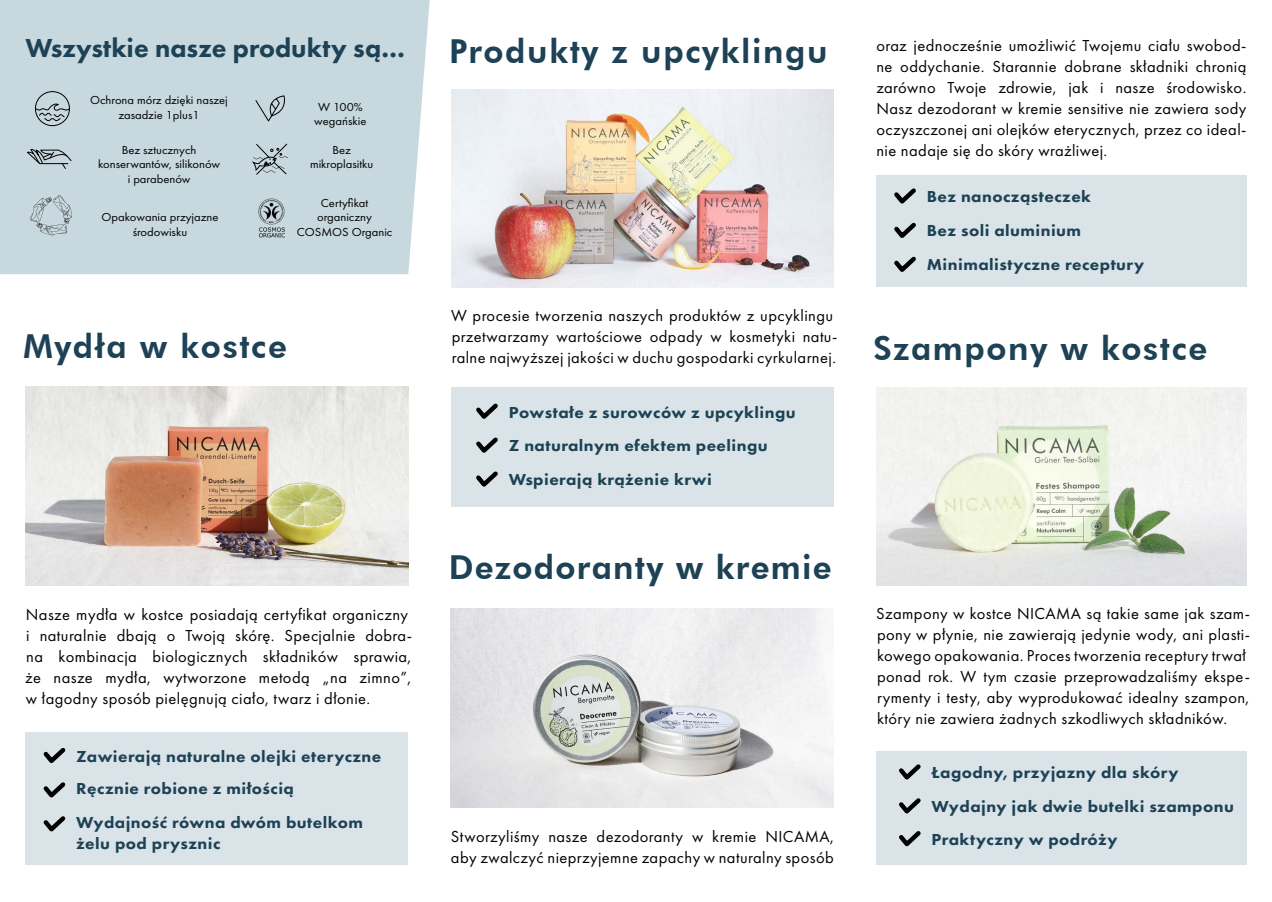
<style>
.page{position:relative;width:1272px;height:902px;background:#fff}
.page>*{position:absolute;margin:0;border:0;box-sizing:border-box;transform-origin:0 0}
.t1{font:800 33px "Futura BT";letter-spacing:.05em;color:#1d4255}
.t2{font:800 27px "Futura PT";color:#1d4255}
.t3{font:16.5px/21px "Futura PT";letter-spacing:.025em;color:#000}
.t4{font:800 16.5px/33.3px "Futura PT";letter-spacing:.025em;color:#1d4255;scale:1.05 1}
.t5{font:12px/14.4px "Futura PT";color:#000;text-align:center;scale:1.05 1}
</style>
<div class="page">
<img style="left:451px;top:608px;width:382px;height:199px">
<div style="left:876px;top:176px;width:370px;height:111px;background:#dae4e8"></div>
<svg style="left:894px;top:222px;width:22px;height:16px"></svg>
<svg style="left:894px;top:188px;width:22px;height:16px"></svg>
<svg style="left:894px;top:256px;width:22px;height:16px"></svg>
<img style="left:26px;top:387px;width:382px;height:198px">
<div style="left:26px;top:731px;width:382px;height:133px;background:#dae4e8"></div>
<svg style="left:43px;top:782px;width:23px;height:16px"></svg>
<svg style="left:43px;top:748px;width:23px;height:15px"></svg>
<svg style="left:43px;top:816px;width:23px;height:16px"></svg>
<img style="left:876px;top:387px;width:370px;height:198px">
<div style="left:876px;top:750px;width:370px;height:114px;background:#dae4e8"></div>
<svg style="left:899px;top:764px;width:22px;height:16px"></svg>
<svg style="left:899px;top:798px;width:22px;height:16px"></svg>
<svg style="left:899px;top:831px;width:22px;height:16px"></svg>
<img style="left:451px;top:89px;width:382px;height:199px">
<div style="left:0;top:0;width:429px;height:274px;background:#c7d8de"></div>
<svg style="left:27px;top:146px;width:45px;height:24px"></svg>
<svg style="left:255px;top:96px;width:33px;height:27px"></svg>
<img style="left:242px;top:187px;width:67px;height:77px">
<svg style="left:30px;top:195px;width:42px;height:41px;background:#b5c4ca"></svg>
<svg style="left:250px;top:143px;width:38px;height:32px"></svg>
<div style="left:35px;top:91px;width:35px;height:35px;border:1px solid #000;border-radius:50%"></div>
<svg style="left:34px;top:103px;width:37px;height:18px"></svg>
<div style="left:451px;top:387px;width:382px;height:119px;background:#dae4e8"></div>
<svg style="left:476px;top:403px;width:22px;height:16px"></svg>
<svg style="left:476px;top:437px;width:22px;height:16px"></svg>
<svg style="left:476px;top:471px;width:22px;height:16px"></svg>
<h2 class="t2" style="left:26px;top:31px;width:381px">Wszystkie nasze produkty są…</h2>
<p class="t3" style="left:876px;top:34px;width:371px;text-align:justify">oraz jednocześnie umożliwić Twojemu ciału swobod&shy;ne oddychanie. Starannie dobrane składniki chronią zarówno Twoje zdrowie, jak i nasze środowisko.<br>Nasz dezodorant w kremie sensitive nie zawiera sody oczyszczonej ani olejków eterycznych, przez co ideal&shy;nie nadaje się do skóry wrażliwej.</p>
<h1 class="t1" style="left:449px;top:31px;width:380px">Produkty z upcyklingu</h1>
<p class="t5" style="left:90px;top:93px;width:133px">Ochrona mórz dzięki naszej zasadzie 1plus1</p>
<p class="t5" style="left:314px;top:99px;width:51px">W 100% wegańskie</p>
<p class="t5" style="left:98px;top:143px;width:118px">Bez sztucznych konserwantów, silikonów i parabenów</p>
<p class="t5" style="left:310px;top:143px;width:62px">Bez mikroplasitku</p>
<p class="t5" style="left:101px;top:210px;width:113px">Opakowania przyjazne środowisku</p>
<p class="t5" style="left:297px;top:195px;width:93px">Certyfikat organiczny<br>COSMOS Organic</p>
<h1 class="t1" style="left:23px;top:326px;width:265px">Mydła w kostce</h1>
<p class="t3" style="left:25px;top:604px;width:388px">Nasze mydła w kostce posiadają certyfikat organiczny i naturalnie dbają o Twoją skórę. Specjalnie dobra&shy;na kombinacja biologicznych składników sprawia, że nasze mydła, wytworzone metodą „na zimno”, w łagodny sposób pielęgnują ciało, twarz i dłonie.</p>
<p class="t4" style="left:76px;top:739px;width:292px">Zawierają naturalne olejki eteryczne</p>
<p class="t4" style="left:76px;top:771px;width:209px">Ręcznie robione z miłością</p>
<p class="t4" style="left:76px;top:811px;width:275px;line-height:21px">Wydajność równa dwóm butelkom żelu pod prysznic</p>
<p class="t3" style="left:451px;top:304px;width:388px">W procesie tworzenia naszych produktów z upcyklingu przetwarzamy wartościowe odpady w kosmetyki natu&shy;ralne najwyższej jakości w duchu gospodarki cyrkularnej.</p>
<p class="t4" style="left:509px;top:395px;width:275px;line-height:33.9px">Powstałe z surowców z upcyklingu<br>Z naturalnym efektem peelingu<br>Wspierają krążenie krwi</p>
<h1 class="t1" style="left:449px;top:547px;width:384px">Dezodoranty w kremie</h1>
<p class="t3" style="left:451px;top:826px;width:384px">Stworzyliśmy nasze dezodoranty w kremie NICAMA, aby zwalczyć nieprzyjemne zapachy w naturalny sposób</p>
<p class="t4" style="left:926px;top:180px;width:158px">Bez nanocząsteczek</p>
<p class="t4" style="left:926px;top:213px;width:148px">Bez soli aluminium</p>
<p class="t4" style="left:926px;top:247px;width:209px">Minimalistyczne receptury</p>
<h1 class="t1" style="left:873px;top:328px;width:335px">Szampony w kostce</h1>
<p class="t3" style="left:876px;top:602px;width:375px">Szampony w kostce NICAMA są takie same jak szam&shy;pony w płynie, nie zawierają jedynie wody, ani plasti&shy;kowego opakowania. Proces tworzenia receptury trwał ponad rok. W tym czasie przeprowadzaliśmy ekspe&shy;rymenty i testy, aby wyprodukować idealny szampon, który nie zawiera żadnych szkodliwych składników.</p>
<p class="t4" style="left:931px;top:755px;width:289px">Łagodny, przyjazny dla skóry<br>Wydajny jak dwie butelki szamponu<br>Praktyczny w podróży</p>
</div>
